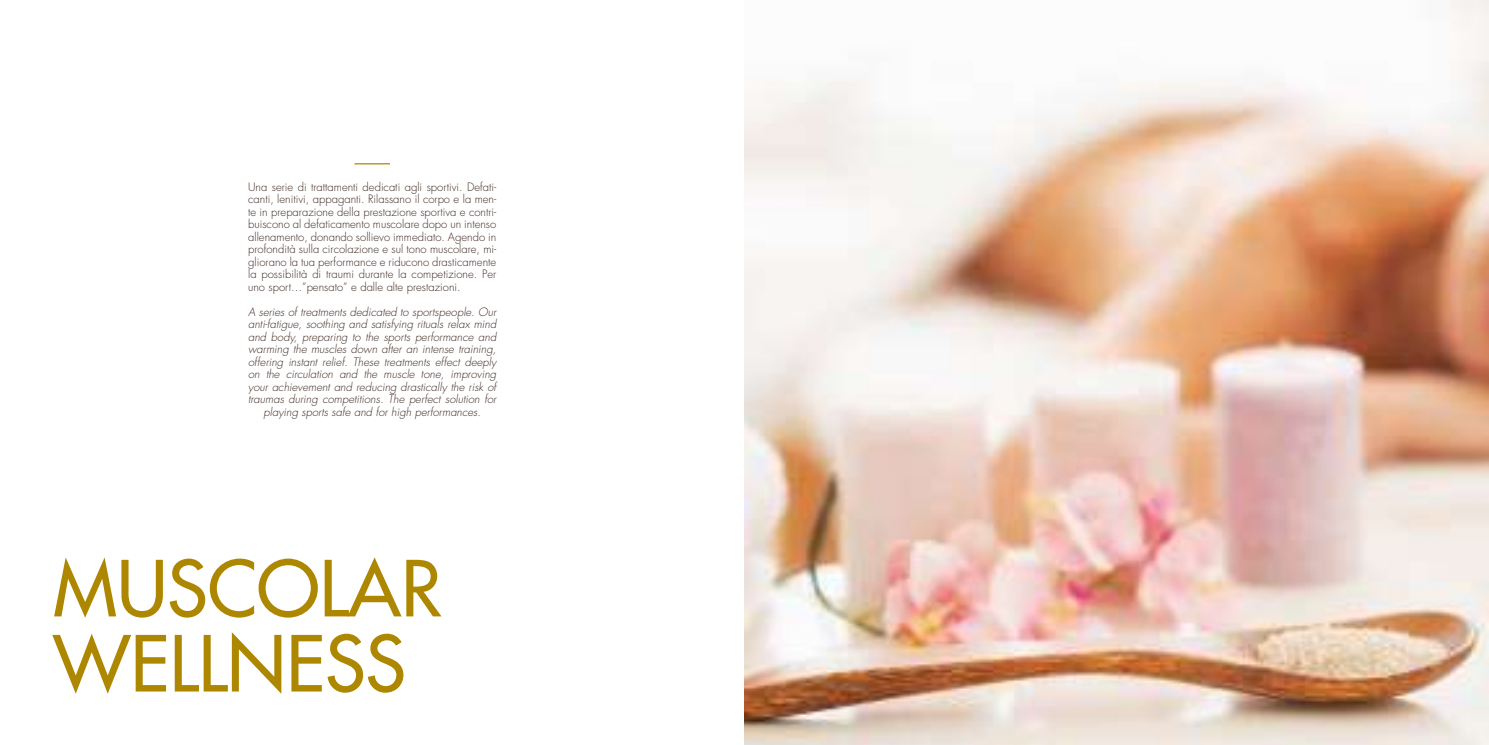
<style>
.page{position:relative;width:1489px;height:745px;background:#fff}
.page>*{position:absolute;margin:0;border:0;box-sizing:border-box;transform-origin:0 0}
.t1{font:75px/75px "Futura";color:#ae8700}
.t2{font:300 11.25px/12.5px "Futura";color:#3f2a22;text-align:justify}
.t3{font:italic 300 11.25px/12.5px "Futura";color:#3f2a22;text-align:center}
</style>
<div class="page">
<hr style="left:354px;top:163px;width:36px;height:1px;background:#ae8700">
<img style="left:744px;top:0;width:744px;height:744px">
<p class="t2" style="left:248px;top:180px;width:250px">Una serie di trattamenti dedicati agli sportivi. Defati&shy;canti, lenitivi, appaganti. Rilassano il corpo e la men&shy;te in preparazione della prestazione sportiva e contri&shy;buiscono al defaticamento muscolare dopo un intenso allenamento, donando sollievo immediato. Agendo in profondità sulla circolazione e sul tono muscolare, mi&shy;gliorano la tua performance e riducono drasticamente la possibilità di traumi durante la competizione. Per uno sport…”pensato” e dalle alte prestazioni.</p>
<p class="t3" style="left:248px;top:305px;width:250px">A series of treatments dedicated to sportspeople. Our anti-fatigue, soothing and satisfying rituals relax mind and body, preparing to the sports performance and warming the muscles down after an intense training, offering instant relief. These treatments effect deeply on the circulation and the muscle tone, improving your achievement and reducing drastically the risk of traumas during competitions. The perfect solution for playing sports safe and for high performances.</p>
<h1 class="t1" style="left:53px;top:551px;width:390px">MUSCOLAR<br>WELLNESS</h1>
</div>
